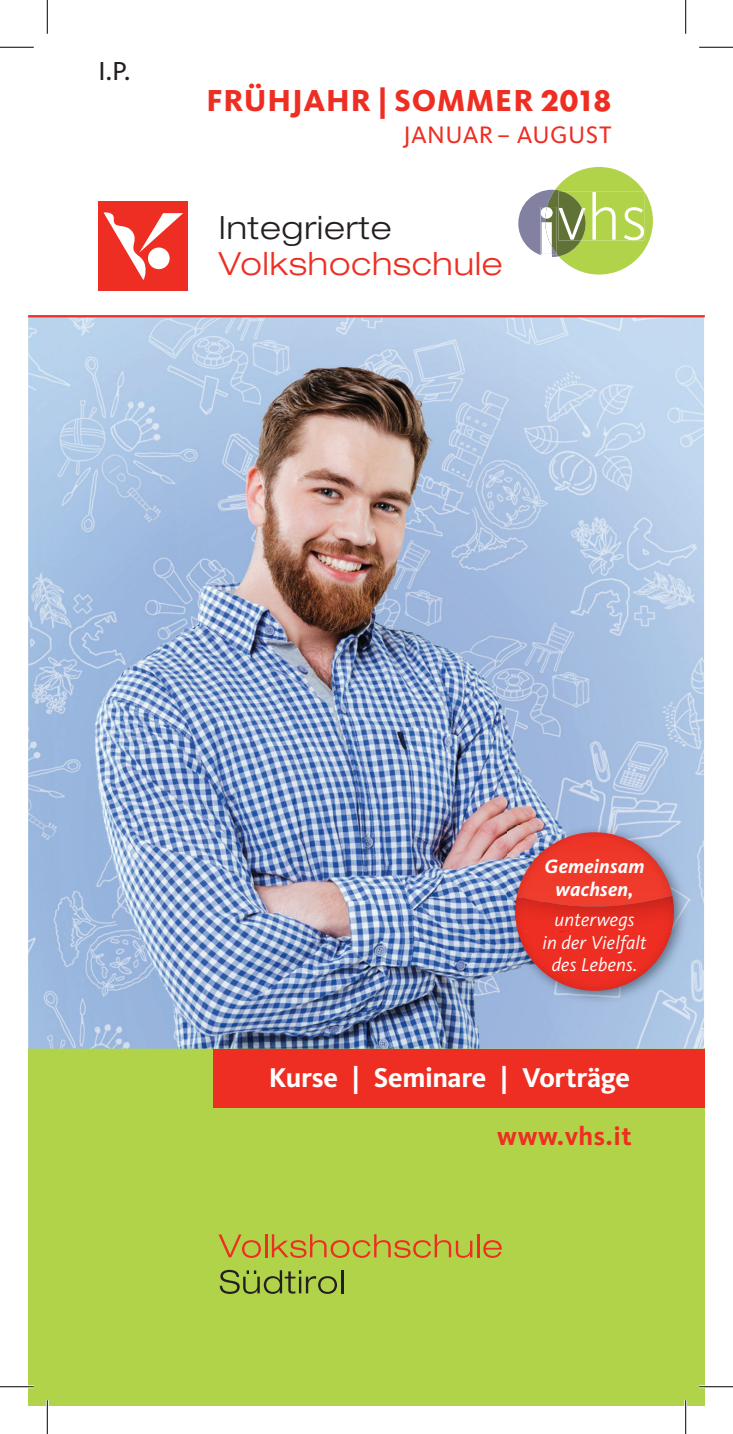
<style>
.page{position:relative;width:733px;height:1434px;background:#fff}
.page>*{position:absolute;margin:0;border:0;box-sizing:border-box;transform-origin:0 0}
.t1{font:300 66.38px "Kievit OT";color:#fff}
.t2{font:800 66.38px "Kievit OT";color:#fff}
.t3{font:300 expanded 31.95px "Helvetica Neue";letter-spacing:.03em;color:#ee2e22}
.t4{font:300 expanded 31.95px "Helvetica Neue";letter-spacing:.03em;color:#231f20}
.t5{font:800 31.5px "Kievit OT";letter-spacing:.025em;color:#ee2e22}
.t6{font:700 28.12px "Kievit OT";letter-spacing:-.015em;color:#fff}
.t7{font:27px "Kievit OT";color:#231f20}
.t8{font:700 26.55px "Kievit OT";letter-spacing:.015em;color:#ee2e22}
.t9{font:24.75px "Kievit OT";letter-spacing:.02em;color:#ee2e22}
.t10{font:italic 700 20.03px/22.7px "Kievit OT";letter-spacing:.01em;color:#fff;text-align:center}
.t11{font:italic 19.12px/22.5px "Kievit OT";letter-spacing:.01em;color:#fff;text-align:center}
.s1{font-family:"Futura";font-weight:700;font-size:27px}
</style>
<div class="page">
<div style="left:28px;top:1049px;width:676px;height:357px;background:#b1d349"></div>
<img style="left:28px;top:317px;width:675px;height:732px">
<div style="left:213px;top:1049px;width:491px;height:58px;background:#ee2e22"></div>
<svg style="left:218px;top:1234px;width:43px;height:24px"></svg>
<hr style="left:265px;top:1234px;width:2px;height:23px;background:#ee2e22">
<svg style="left:272px;top:1234px;width:200px;height:24px"></svg>
<hr style="left:477px;top:1234px;width:2px;height:23px;background:#ee2e22">
<svg style="left:483px;top:1240px;width:18px;height:18px"></svg>
<svg style="left:220px;top:1270px;width:117px;height:24px"></svg>
<hr style="left:341px;top:1270px;width:2px;height:23px;background:#231f20">
<img style="left:507px;top:825px;width:180px;height:179px">
<img style="left:517px;top:932px;width:154px;height:59px">
<img style="left:517px;top:931px;width:154px;height:1px">
<img style="left:515px;top:897px;width:157px;height:34px">
<img style="left:516px;top:832px;width:156px;height:75px">
<svg style="left:518px;top:167px;width:135px;height:108px"></svg>
<div style="left:98px;top:201px;width:89px;height:89px;background:#ee2e22"></div>
<svg style="left:103px;top:212px;width:80px;height:68px"></svg>
<hr style="left:28px;top:315px;width:676px;height:2px;background:#ee2e22">
<hr style="left:0;top:1385px;width:34px;height:3px;background:#fff">
<hr style="left:699px;top:1385px;width:33px;height:3px;background:#fff">
<hr style="left:46px;top:1400px;width:3px;height:34px;background:#fff">
<hr style="left:684px;top:1400px;width:2px;height:34px;background:#fff">
<hr style="left:0;top:47px;width:34px;height:1px;background:#000">
<hr style="left:699px;top:47px;width:33px;height:1px;background:#000">
<hr style="left:0;top:1386px;width:34px;height:1px;background:#000">
<hr style="left:699px;top:1386px;width:33px;height:1px;background:#000">
<hr style="left:47px;top:0;width:1px;height:34px;background:#000">
<hr style="left:47px;top:1400px;width:1px;height:34px;background:#000">
<hr style="left:685px;top:0;width:1px;height:34px;background:#000">
<hr style="left:685px;top:1400px;width:1px;height:34px;background:#000">
<h3 class="t7" style="left:98px;top:56px;width:34px">I.P.</h3>
<h3 class="t5" style="left:206px;top:82px;width:406px">FRÜHJAHR | SOMMER <span class="s1">2018</span></h3>
<p class="t9" style="left:403px;top:120px;width:210px">JANUAR – AUGUST</p>
<h2 class="t4" style="left:218px;top:209px;width:174px">Integrierte</h2>
<h2 class="t3" style="left:218px;top:245px;width:285px">Volkshochschule</h2>
<h1 class="t1" style="left:557px;top:181px;width:91px">vhs</h1>
<h1 class="t2" style="left:537px;top:193px;width:21px">i</h1>
<p class="t10" style="left:544px;top:855px;width:101px">Gemeinsam wachsen,</p>
<p class="t11" style="left:542px;top:908px;width:106px">unterwegs<br>in der Vielfalt des Lebens.</p>
<h3 class="t6" style="left:269px;top:1061px;width:362px">Kurse | Seminare | Vorträge</h3>
<h3 class="t8" style="left:497px;top:1121px;width:136px">www.vhs.it</h3>
</div>
